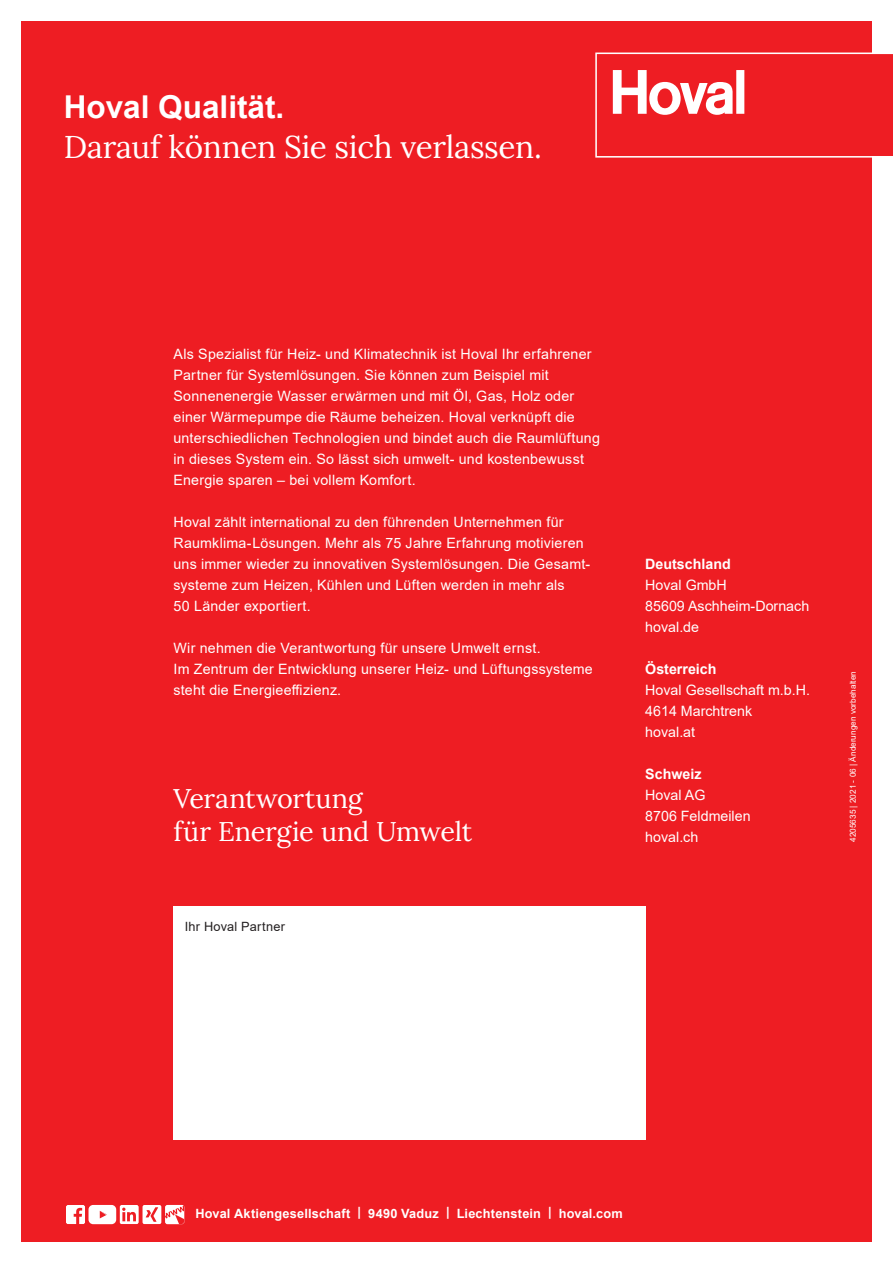
<style>
.page{position:relative;width:893px;height:1263px;background:#fff}
.page>*{position:absolute;margin:0;border:0;box-sizing:border-box;transform-origin:0 0}
.t1{font:31.5px/39.8px "Lora";letter-spacing:-.01em;color:#fff}
.t2{font:27px/33px "Lora";letter-spacing:-.015em;color:#fff}
.t3{font:14.25px/21px "Arial";letter-spacing:.015em;color:#fff}
.t4{font:700 12.75px "Arial";letter-spacing:.015em;color:#fff}
.t5{font:12.75px "Arial";letter-spacing:.02em;color:#231f20}
.Bildunterschrift_7_5{font:8.25px "Arial";color:#fff}
.s1{font-family:"Arial";font-weight:700}
.s2{font-weight:700}
</style>
<div class="page">
<div style="left:21px;top:21px;width:851px;height:1221px;background:#ee1d23"></div>
<svg style="left:66px;top:1205px;width:19px;height:19px"></svg>
<div style="left:89px;top:1205px;width:27px;height:19px;background:#fff;border-radius:5px"></div>
<svg style="left:99px;top:1211px;width:8px;height:8px"></svg>
<svg style="left:120px;top:1205px;width:64px;height:19px"></svg>
<svg style="left:595px;top:53px;width:298px;height:105px"></svg>
<div style="left:173px;top:906px;width:473px;height:234px;background:#fff"></div>
<p class="t1" style="left:64px;top:85px;width:480px"><span class="s1">Hoval Qualität.<br></span>Darauf können Sie sich verlassen.</p>
<p class="t3" style="left:173px;top:343px;width:428px">Als Spezialist für Heiz- und Klimatechnik ist Hoval Ihr erfahrener Partner für Systemlösungen. Sie können zum Beispiel mit Sonnenenergie Wasser erwärmen und mit Öl, Gas, Holz oder einer Wärmepumpe die Räume beheizen. Hoval verknüpft die unterschiedlichen Technologien und bindet auch die Raumlüftung in dieses System ein. So lässt sich umwelt- und kostenbewusst Energie sparen – bei vollem Komfort.</p>
<p class="t3" style="left:173px;top:511px;width:418px">Hoval zählt international zu den führenden Unternehmen für Raumklima-Lösungen. Mehr als 75 Jahre Erfahrung motivieren uns immer wieder zu innovativen Systemlösungen. Die Gesamt&shy;systeme zum Heizen, Kühlen und Lüften werden in mehr als<br>50 Länder exportiert.</p>
<p class="t3" style="left:173px;top:637px;width:421px">Wir nehmen die Verantwortung für unsere Umwelt ernst.<br>Im Zentrum der Entwicklung unserer Heiz- und Lüftungssysteme steht die Energieeffizienz.</p>
<p class="t2" style="left:173px;top:780px;width:300px">Verantwortung<br>für Energie und Umwelt</p>
<p class="t5" style="left:185px;top:917px;width:102px">Ihr Hoval Partner</p>
<p class="t3" style="left:645px;top:553px;width:165px"><span class="s2">Deutschland<br></span>Hoval GmbH<br>85609 Aschheim-Dornach hoval.de</p>
<p class="t3" style="left:645px;top:658px;width:166px"><span class="s2">Österreich<br></span>Hoval Gesellschaft m.b.H.<br>4614 Marchtrenk<br>hoval.at</p>
<p class="t3" style="left:645px;top:763px;width:107px"><span class="s2">Schweiz<br></span>Hoval AG<br>8706 Feldmeilen hoval.ch</p>
<p class="Bildunterschrift_7_5" style="left:847px;top:842px;width:172px;rotate:-90deg">4205635 | 2021 - 06 | Änderungen vorbehalten</p>
<p class="t4" style="left:195px;top:1205px;width:429px">Hoval Aktiengesellschaft | 9490 Vaduz | Liechtenstein | hoval.com</p>
</div>
